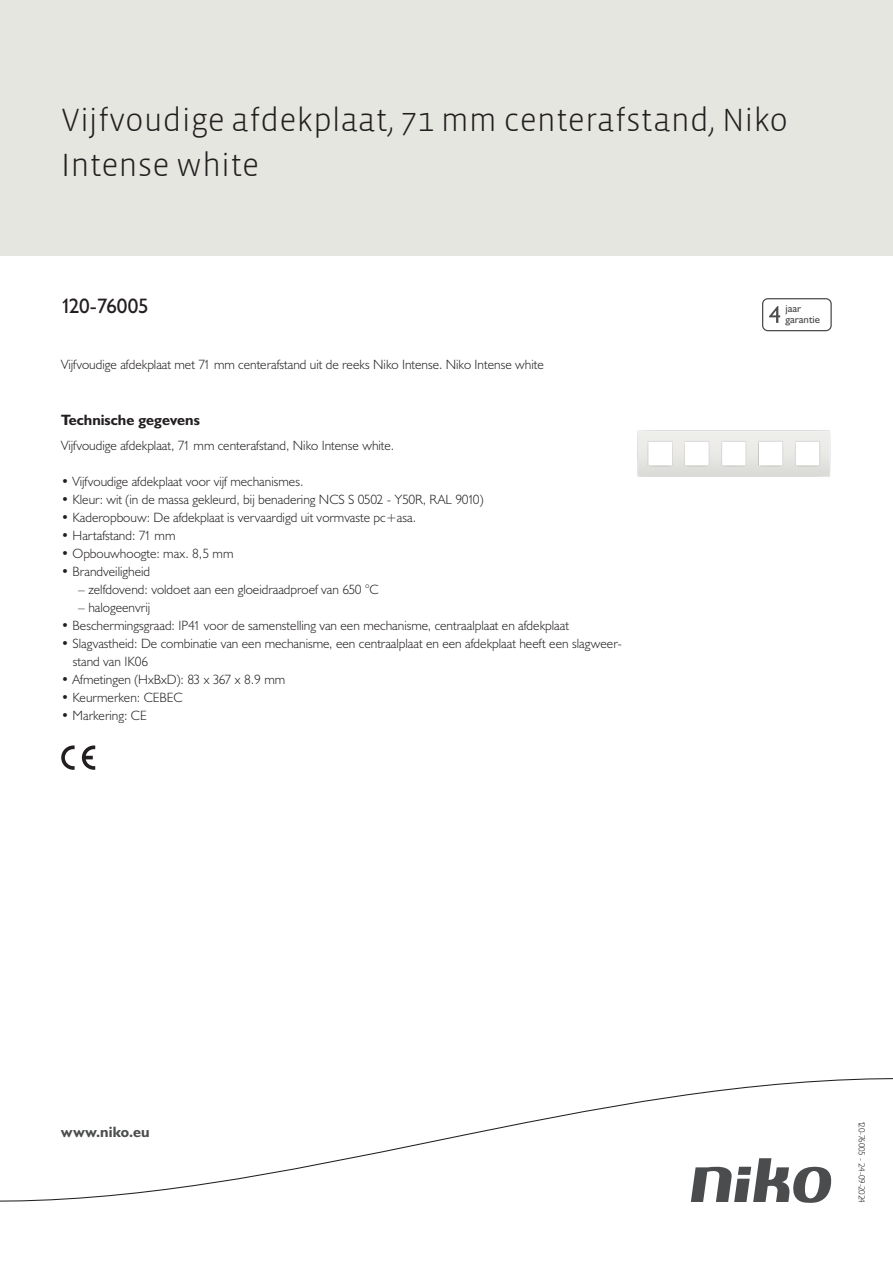
<style>
.page{position:relative;width:893px;height:1263px;background:#fff}
.page>*{position:absolute;margin:0;border:0;box-sizing:border-box;transform-origin:0 0}
.Title_datasheets{font:300 33px/45px "Vista Sans";color:#231f20}
.Article_number{font:21px "Humanist 521 BT";letter-spacing:-.01em;color:#231f20}
.Titles_parts{font:700 15px "Humanist 521 BT";color:#231f20}
.titel_afbeelding{font:700 15px "Humanist 521 BT";letter-spacing:.005em;color:#4b4c4d}
.USP_Bullets{font:300 13.5px/18px "Humanist 521 BT";color:#231f20}
.Platte_tekst_CAB{font:300 13.5px "Humanist 521 BT";color:#231f20}
.USP_Bullets_level_2{font:300 13.5px "Humanist 521 BT";color:#231f20}
.t1{font:10.8px/10.8px "Humanist 521 BT";color:#4b4c4d}
.Revision{font:300 9px "Humanist 521 BT";letter-spacing:-.04em;color:#231f20}
</style>
<div class="page">
<div style="left:0;top:0;width:893px;height:255px;background:#e6e6e0"></div>
<svg style="left:82px;top:745px;width:13px;height:25px"></svg>
<svg style="left:61px;top:745px;width:14px;height:25px"></svg>
<svg style="left:762px;top:298px;width:70px;height:33px"></svg>
<svg style="left:0;top:1078px;width:893px;height:125px"></svg>
<img style="left:637px;top:430px;width:194px;height:47px">
<p class="Title_datasheets" style="left:61px;top:98px;width:728px">Vijfvoudige afdekplaat, 71 mm centerafstand, Niko<br>Intense white</p>
<p class="Article_number" style="left:61px;top:293px;width:89px">120-76005</p>
<p class="t1" style="left:785px;top:303px;width:36px">jaar garantie</p>
<p class="Platte_tekst_CAB" style="left:61px;top:356px;width:484px">Vijfvoudige afdekplaat met 71 mm centerafstand uit de reeks Niko Intense. Niko Intense white</p>
<p class="Titles_parts" style="left:61px;top:411px;width:140px">Technische gegevens</p>
<p class="Platte_tekst_CAB" style="left:61px;top:437px;width:334px">Vijfvoudige afdekplaat, 71 mm centerafstand, Niko Intense white.</p>
<p class="USP_Bullets" style="left:61px;top:472px;width:244px">• Vijfvoudige afdekplaat voor vijf mechanismes.</p>
<p class="USP_Bullets" style="left:61px;top:490px;width:424px">• Kleur: wit (in de massa gekleurd, bij benadering NCS S 0502 - Y50R, RAL 9010)</p>
<p class="USP_Bullets" style="left:61px;top:508px;width:356px">• Kaderopbouw: De afdekplaat is vervaardigd uit vormvaste pc+asa.</p>
<p class="USP_Bullets" style="left:61px;top:526px;width:116px">• Hartafstand: 71 mm</p>
<p class="USP_Bullets" style="left:61px;top:544px;width:174px">• Opbouwhoogte: max. 8,5 mm</p>
<p class="USP_Bullets" style="left:61px;top:562px;width:91px">• Brandveiligheid</p>
<p class="USP_Bullets_level_2" style="left:78px;top:581px;width:302px">– zelfdovend: voldoet aan een gloeidraadproef van 650 °C</p>
<p class="USP_Bullets_level_2" style="left:78px;top:599px;width:73px">– halogeenvrij</p>
<p class="USP_Bullets" style="left:61px;top:616px;width:509px">• Beschermingsgraad: IP41 voor de samenstelling van een mechanisme, centraalplaat en afdekplaat</p>
<p class="USP_Bullets" style="left:73px;top:634px;width:550px;text-indent:-12px">• Slagvastheid: De combinatie van een mechanisme, een centraalplaat en een afdekplaat heeft een slagweer&shy;stand van IK06</p>
<p class="USP_Bullets" style="left:61px;top:670px;width:226px">• Afmetingen (HxBxD): 83 x 367 x 8.9 mm</p>
<p class="USP_Bullets" style="left:61px;top:688px;width:123px">• Keurmerken: CEBEC</p>
<p class="USP_Bullets" style="left:61px;top:706px;width:87px">• Markering: CE</p>
<p class="titel_afbeelding" style="left:61px;top:1122px;width:90px">www.niko.eu</p>
<p class="Revision" style="left:868px;top:1121px;width:84px;rotate:90deg">120-76005 - 24-09-2024</p>
</div>
